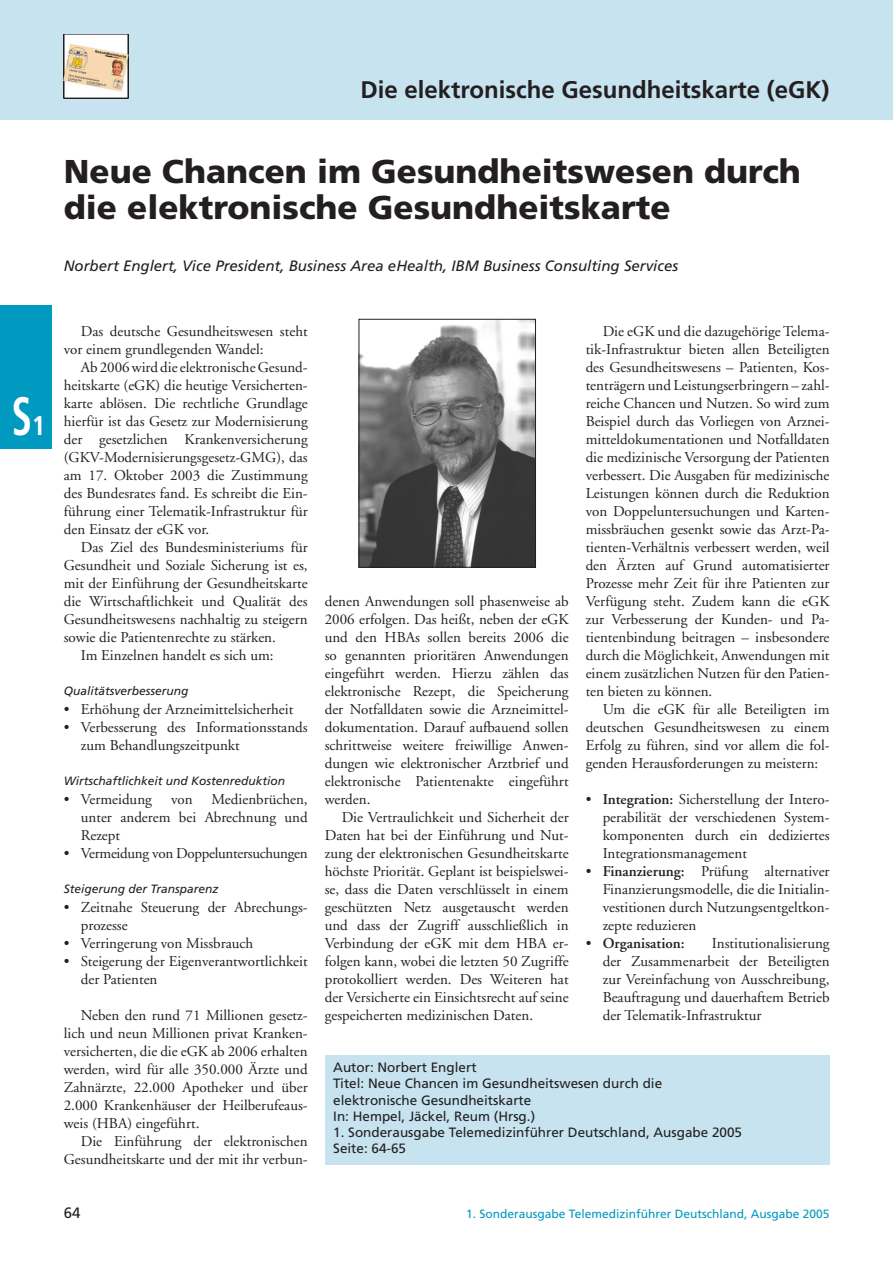
<style>
.page{position:relative;width:893px;height:1263px;background:#fff}
.page>*{position:absolute;margin:0;border:0;box-sizing:border-box;transform-origin:0 0}
.t1{font:700 condensed 54px "Frutiger";color:#fff;scale:.75 1}
.t2{font:900 33px/36px "Frutiger";color:#231f20}
.t3{font:700 24px "Frutiger";color:#231f20}
.t4{font:15px/18px "Adobe Garamond";color:#231f20;text-align:justify}
.t5{font:italic 15px "Frutiger";color:#231f20}
.t6{font:15px "Adobe Garamond";letter-spacing:-.02em;color:#231f20}
.t7{font:600 15px "Adobe Garamond";color:#231f20}
.t8{font:15px "Frutiger";color:#231f20}
.t9{font:13.5px/16.2px "Frutiger";color:#231f20}
.t10{font:italic 12px "Frutiger";color:#231f20}
.t11{font:12px "Frutiger";color:#0099c0}
.s1{font-size:27px}
.s2{font-weight:600}
.s3{font-weight:400}
</style>
<div class="page">
<div style="left:0;top:0;width:892px;height:119px;background:#c6e3ef"></div>
<div style="left:0;top:305px;width:51px;height:143px;background:#0099c0"></div>
<img style="left:64px;top:34px;width:64px;height:65px">
<div style="left:325px;top:1056px;width:504px;height:109px;background:#c6e3ef"></div>
<img style="left:360px;top:321px;width:174px;height:245px">
<div style="left:358px;top:319px;width:178px;height:249px;border:1px solid #231f20"></div>
<h3 class="t3" style="left:360px;top:80px;width:470px">Die elektronische Gesundheitskarte (eGK)</h3>
<h1 class="t1" style="left:12px;top:395px;width:47px">S<span class="s1">1</span></h1>
<h2 class="t2" style="left:64px;top:156px;width:738px">Neue Chancen im Gesundheitswesen durch die elektronische Gesundheitskarte</h2>
<p class="t5" style="left:64px;top:260px;width:616px">Norbert Englert, Vice President, Business Area eHealth, IBM Business Consulting Services</p>
<p class="t4" style="left:64px;top:323px;width:245px;text-indent:17px">Das deutsche Gesundheitswesen steht vor einem grundlegenden Wandel:</p>
<p class="t4" style="left:64px;top:359px;width:245px;text-indent:17px">Ab 2006 wird die elektronische Gesund&shy;heitskarte (eGK) die heutige Versicherten&shy;karte ablösen. Die rechtliche Grundlage hierfür ist das Gesetz zur Modernisierung der gesetzlichen Krankenversicherung (GKV-Modernisierungsgesetz-GMG), das am 17. Oktober 2003 die Zustimmung des Bundesrates fand. Es schreibt die Ein&shy;führung einer Telematik-Infrastruktur für den Einsatz der eGK vor.</p>
<p class="t4" style="left:81px;top:539px;width:228px">Das Ziel des Bundesministeriums für</p>
<p class="t4" style="left:64px;top:557px;width:245px">Gesundheit und Soziale Sicherung ist es,</p>
<p class="t4" style="left:64px;top:575px;width:245px">mit der Einführung der Gesundheitskarte</p>
<p class="t4" style="left:64px;top:593px;width:245px">die Wirtschaftlichkeit und Qualität des</p>
<p class="t4" style="left:64px;top:611px;width:245px">Gesundheitswesens nachhaltig zu steigern</p>
<p class="t4" style="left:64px;top:629px;width:214px">sowie die Patientenrechte zu stärken.</p>
<p class="t4" style="left:81px;top:647px;width:194px">Im Einzelnen handelt es sich um:</p>
<p class="t10" style="left:64px;top:686px;width:126px">Qualitätsverbesserung</p>
<p class="t4" style="left:64px;top:701px;width:231px">• Erhöhung der Arzneimittelsicherheit</p>
<p class="t4" style="left:81px;top:719px;width:228px;text-indent:-17px">• Verbesserung des Informationsstands zum Behandlungszeitpunkt</p>
<p class="t10" style="left:64px;top:776px;width:223px">Wirtschaftlichkeit und Kostenreduktion</p>
<p class="t4" style="left:64px;top:791px;width:90px">• Vermeidung</p>
<p class="t4" style="left:171px;top:791px;width:23px">von</p>
<p class="t4" style="left:81px;top:791px;width:228px;text-indent:131px">Medienbrüchen, unter anderem bei Abrechnung und Rezept</p>
<p class="t6" style="left:64px;top:847px;width:245px">• Vermeidung von Doppeluntersuchungen</p>
<p class="t10" style="left:64px;top:884px;width:156px">Steigerung der Transparenz</p>
<p class="t4" style="left:81px;top:899px;width:228px;text-indent:-17px">• Zeitnahe Steuerung der Abrechungs&shy;prozesse</p>
<p class="t4" style="left:64px;top:935px;width:191px">• Verringerung von Missbrauch</p>
<p class="t4" style="left:81px;top:953px;width:228px;text-indent:-17px">• Steigerung der Eigenverantwortlichkeit der Patienten</p>
<p class="t4" style="left:64px;top:1007px;width:245px;text-indent:17px">Neben den rund 71 Millionen gesetz&shy;lich und neun Millionen privat Kranken&shy;versicherten, die die eGK ab 2006 erhalten werden, wird für alle 350.000 Ärzte und Zahnärzte, 22.000 Apotheker und über 2.000 Krankenhäuser der Heilberufeaus&shy;weis (HBA) eingeführt.</p>
<p class="t4" style="left:64px;top:1133px;width:245px;text-align:right">Die Einführung der elektronischen<br>Gesundheitskarte und der mit ihr verbun-</p>
<p class="t4" style="left:325px;top:593px;width:245px">denen Anwendungen soll phasenweise ab 2006 erfolgen. Das heißt, neben der eGK und den HBAs sollen bereits 2006 die so genannten prioritären Anwendungen eingeführt werden. Hierzu zählen das elektronische Rezept, die Speicherung der Notfalldaten sowie die Arzneimittel&shy;dokumentation. Darauf aufbauend sollen schrittweise weitere freiwillige Anwen&shy;dungen wie elektronischer Arztbrief und elektronische Patientenakte eingeführt werden.</p>
<p class="t4" style="left:325px;top:809px;width:245px;text-indent:17px">Die Vertraulichkeit und Sicherheit der Daten hat bei der Einführung und Nut&shy;zung der elektronischen Gesundheitskarte höchste Priorität. Geplant ist beispielswei&shy;se, dass die Daten verschlüsselt in einem geschützten Netz ausgetauscht werden und dass der Zugriff ausschließlich in Verbindung der eGK mit dem HBA er&shy;folgen kann, wobei die letzten 50 Zugriffe protokolliert werden. Des Weiteren hat der Versicherte ein Einsichtsrecht auf seine gespeicherten medizinischen Daten.</p>
<p class="t4" style="left:585px;top:323px;width:245px;text-indent:17px">Die eGK und die dazugehörige Telema&shy;tik-Infrastruktur bieten allen Beteiligten des Gesundheitswesens – Patienten, Kos&shy;tenträgern und Leistungserbringern – zahl&shy;reiche Chancen und Nutzen. So wird zum Beispiel durch das Vorliegen von Arznei&shy;mitteldokumentationen und Notfalldaten die medizinische Versorgung der Patienten verbessert. Die Ausgaben für medizinische Leistungen können durch die Reduktion von Doppeluntersuchungen und Karten&shy;missbräuchen gesenkt sowie das Arzt-Pa&shy;tienten-Verhältnis verbessert werden, weil den Ärzten auf Grund automatisierter Prozesse mehr Zeit für ihre Patienten zur Verfügung steht. Zudem kann die eGK zur Verbesserung der Kunden- und Pa&shy;tientenbindung beitragen – insbesondere durch die Möglichkeit, Anwendungen mit einem zusätzlichen Nutzen für den Patien&shy;ten bieten zu können.</p>
<p class="t4" style="left:585px;top:701px;width:245px;text-indent:17px">Um die eGK für alle Beteiligten im deutschen Gesundheitswesen zu einem Erfolg zu führen, sind vor allem die fol&shy;genden Herausforderungen zu meistern:</p>
<p class="t4" style="left:602px;top:791px;width:228px;text-indent:-17px">• <span class="s2">Integration:</span> Sicherstellung der Intero&shy;perabilität der verschiedenen System&shy;komponenten durch ein dediziertes Integrationsmanagement</p>
<p class="t4" style="left:602px;top:863px;width:228px;text-indent:-17px">• <span class="s2">Finanzierung:</span> Prüfung alternativer Finanzierungsmodelle, die die Initialin&shy;vestitionen durch Nutzungsentgeltkon&shy;zepte reduzieren</p>
<p class="t7" style="left:585px;top:937px;width:100px"><span class="s3">•</span> Organisation:</p>
<p class="t4" style="left:602px;top:935px;width:228px;text-indent:109px">Institutionalisierung der Zusammenarbeit der Beteiligten zur Vereinfachung von Ausschreibung, Beauftragung und dauerhaftem Betrieb der Telematik-Infrastruktur</p>
<p class="t9" style="left:333px;top:1060px;width:330px">Autor: Norbert Englert<br>Titel: Neue Chancen im Gesundheitswesen durch die elektronische Gesundheitskarte<br>In: Hempel, Jäckel, Reum (Hrsg.)</p>
<p class="t9" style="left:333px;top:1125px;width:410px">1. Sonderausgabe Telemedizinführer Deutschland, Ausgabe 2005<br>Seite: 64-65</p>
<p class="t8" style="left:64px;top:1206px;width:18px">64</p>
<p class="t11" style="left:466px;top:1209px;width:365px">1. Sonderausgabe Telemedizinführer Deutschland, Ausgabe 2005</p>
</div>
